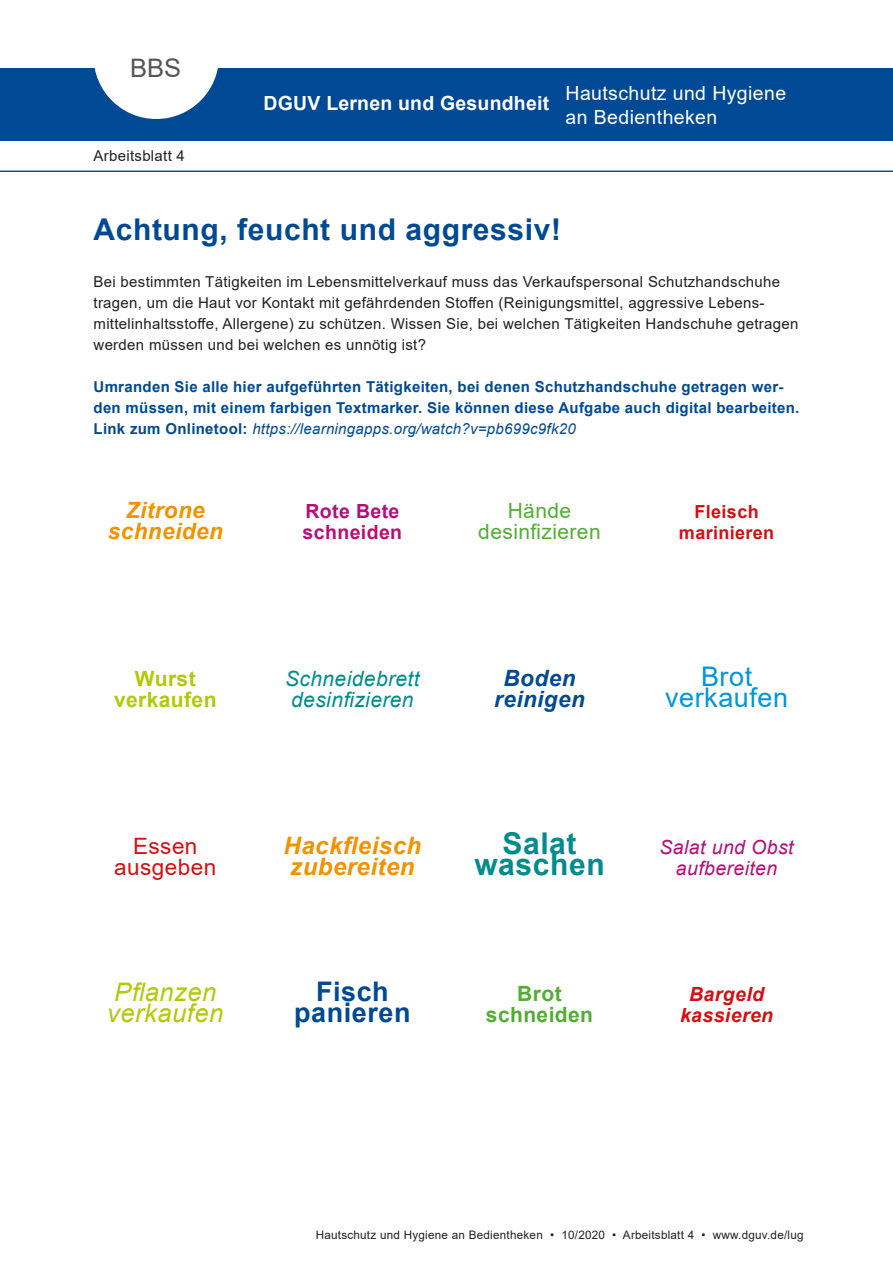
<style>
.page{position:relative;width:893px;height:1263px;background:#fff}
.page>*{position:absolute;margin:0;border:0;box-sizing:border-box;transform-origin:0 0}
.Ueberschrift{font:700 30px "Arial";letter-spacing:.02em;color:#004994}
.Fliesstext{font:700 30px "Arial";letter-spacing:.02em;color:#008c8e}
.Fliesstext-2{font:700 27px "Arial";letter-spacing:.02em;color:#004994}
.Fliesstext-3{font:27px "Arial";letter-spacing:.02em;color:#0095db}
.Fliesstext-4{font:italic 25.5px "Arial";letter-spacing:.02em;color:#afca06}
.head{font:25.5px "Arial";color:#555}
.Fliesstext-5{font:italic 700 24px "Arial";letter-spacing:.02em;color:#f39200}
.Fliesstext-6{font:italic 700 22.5px "Arial";letter-spacing:.02em;color:#f39200}
.Fliesstext-7{font:22.5px "Arial";letter-spacing:.02em;color:#d40f14}
.Fliesstext-8{font:italic 700 22.5px "Arial";letter-spacing:.02em;color:#004994}
.Fliesstext-9{font:italic 21px "Arial";letter-spacing:.02em;color:#008c8e}
.Fliesstext-10{font:21px "Arial";letter-spacing:.02em;color:#51ae31}
.Fliesstext-11{font:700 21px "Arial";letter-spacing:.02em;color:#afca06}
.Fliesstext-12{font:700 21px "Arial";letter-spacing:.02em;color:#51ae31}
.t1{font:19.5px/23.4px "Arial";letter-spacing:.02em;color:#fff}
.t2{font:700 19.5px "Arial";letter-spacing:.01em;color:#fff}
.Fliesstext-13{font:italic 19.5px "Arial";letter-spacing:.02em;color:#b80d78}
.Fliesstext-14{font:700 19.5px "Arial";letter-spacing:.02em;color:#b80d78}
.Fliesstext-15{font:italic 700 19.5px "Arial";letter-spacing:.02em;color:#d40f14}
.Fliesstext-16{font:700 18px "Arial";letter-spacing:.02em;color:#d40f14}
.Fliesstext-17{font:15px/21px "Arial";letter-spacing:.02em;color:#231f20}
.Fliesstext-18{font:700 15px/21px "Arial";letter-spacing:.02em;color:#004994}
.fusszeile{font:11.7px "Arial";letter-spacing:.02em;color:#231f20}
.s1{font-weight:400;font-style:italic}
</style>
<div class="page">
<div style="left:0;top:68px;width:893px;height:72px;background:#004994"></div>
<svg style="left:94px;top:68px;width:124px;height:51px"></svg>
<hr style="left:0;top:171px;width:893px;height:1px;background:#01519b">
<p class="head" style="left:130px;top:50px;width:53px">BBS</p>
<p class="Fliesstext-17" style="left:94px;top:145px;width:93px">Arbeitsblatt 4</p>
<p class="t2" style="left:264px;top:89px;width:287px">DGUV Lernen und Gesundheit</p>
<p class="t1" style="left:566px;top:82px;width:222px">Hautschutz und Hygiene an Bedientheken</p>
<p class="Ueberschrift" style="left:94px;top:208px;width:469px">Achtung, feucht und aggressiv!</p>
<p class="Fliesstext-17" style="left:94px;top:271px;width:706px">Bei bestimmten Tätigkeiten im Lebensmittelverkauf muss das Verkaufspersonal Schutzhandschuhe tragen, um die Haut vor Kontakt mit gefährdenden Stoffen (Reinigungsmittel, aggressive Lebens&shy;mittelinhaltsstoffe, Allergene) zu schützen. Wissen Sie, bei welchen Tätigkeiten Handschuhe getragen werden müssen und bei welchen es unnötig ist?</p>
<p class="Fliesstext-18" style="left:94px;top:376px;width:707px">Umranden Sie alle hier aufgeführten Tätigkeiten, bei denen Schutzhandschuhe getragen wer&shy;den müssen, mit einem farbigen Textmarker. Sie können diese Aufgabe auch digital bearbeiten.<br>Link zum Onlinetool: <span class="s1">https://learningapps.org/watch?v=pb699c9fk20</span></p>
<p class="Fliesstext-6" style="left:126px;top:495px;width:80px">Zitrone</p>
<p class="Fliesstext-6" style="left:108px;top:516px;width:116px">schneiden</p>
<p class="Fliesstext-14" style="left:305px;top:497px;width:96px">Rote Bete</p>
<p class="Fliesstext-14" style="left:303px;top:518px;width:101px">schneiden</p>
<p class="Fliesstext-10" style="left:508px;top:496px;width:65px">Hände</p>
<p class="Fliesstext-10" style="left:478px;top:517px;width:124px">desinfizieren</p>
<p class="Fliesstext-16" style="left:694px;top:499px;width:66px">Fleisch</p>
<p class="Fliesstext-16" style="left:679px;top:520px;width:97px">marinieren</p>
<p class="Fliesstext-11" style="left:135px;top:663px;width:62px">Wurst</p>
<p class="Fliesstext-11" style="left:114px;top:684px;width:104px">verkaufen</p>
<p class="Fliesstext-9" style="left:285px;top:665px;width:136px">Schneidebrett</p>
<p class="Fliesstext-9" style="left:291px;top:686px;width:124px">desinfizieren</p>
<p class="Fliesstext-8" style="left:504px;top:663px;width:73px">Boden</p>
<p class="Fliesstext-8" style="left:494px;top:684px;width:92px">reinigen</p>
<p class="Fliesstext-3" style="left:701px;top:657px;width:53px">Brot</p>
<p class="Fliesstext-3" style="left:665px;top:678px;width:124px">verkaufen</p>
<p class="Fliesstext-7" style="left:133px;top:830px;width:66px">Essen</p>
<p class="Fliesstext-7" style="left:114px;top:851px;width:103px">ausgeben</p>
<p class="Fliesstext-5" style="left:284px;top:829px;width:139px">Hackfleisch</p>
<p class="Fliesstext-5" style="left:290px;top:850px;width:126px">zubereiten</p>
<p class="Fliesstext" style="left:502px;top:822px;width:76px">Salat</p>
<p class="Fliesstext" style="left:474px;top:843px;width:132px">waschen</p>
<p class="Fliesstext-13" style="left:660px;top:834px;width:136px">Salat und Obst</p>
<p class="Fliesstext-13" style="left:676px;top:855px;width:103px">aufbereiten</p>
<p class="Fliesstext-4" style="left:114px;top:975px;width:104px">Pflanzen</p>
<p class="Fliesstext-4" style="left:107px;top:996px;width:118px">verkaufen</p>
<p class="Fliesstext-2" style="left:316px;top:972px;width:74px">Fisch</p>
<p class="Fliesstext-2" style="left:294px;top:993px;width:118px">panieren</p>
<p class="Fliesstext-12" style="left:517px;top:978px;width:46px">Brot</p>
<p class="Fliesstext-12" style="left:486px;top:999px;width:109px">schneiden</p>
<p class="Fliesstext-15" style="left:689px;top:981px;width:76px">Bargeld</p>
<p class="Fliesstext-15" style="left:680px;top:1002px;width:95px">kassieren</p>
<p class="fusszeile" style="left:316px;top:1227px;width:489px">Hautschutz und Hygiene an Bedientheken • 10/2020 • Arbeitsblatt 4 • www.dguv.de/lug</p>
</div>
